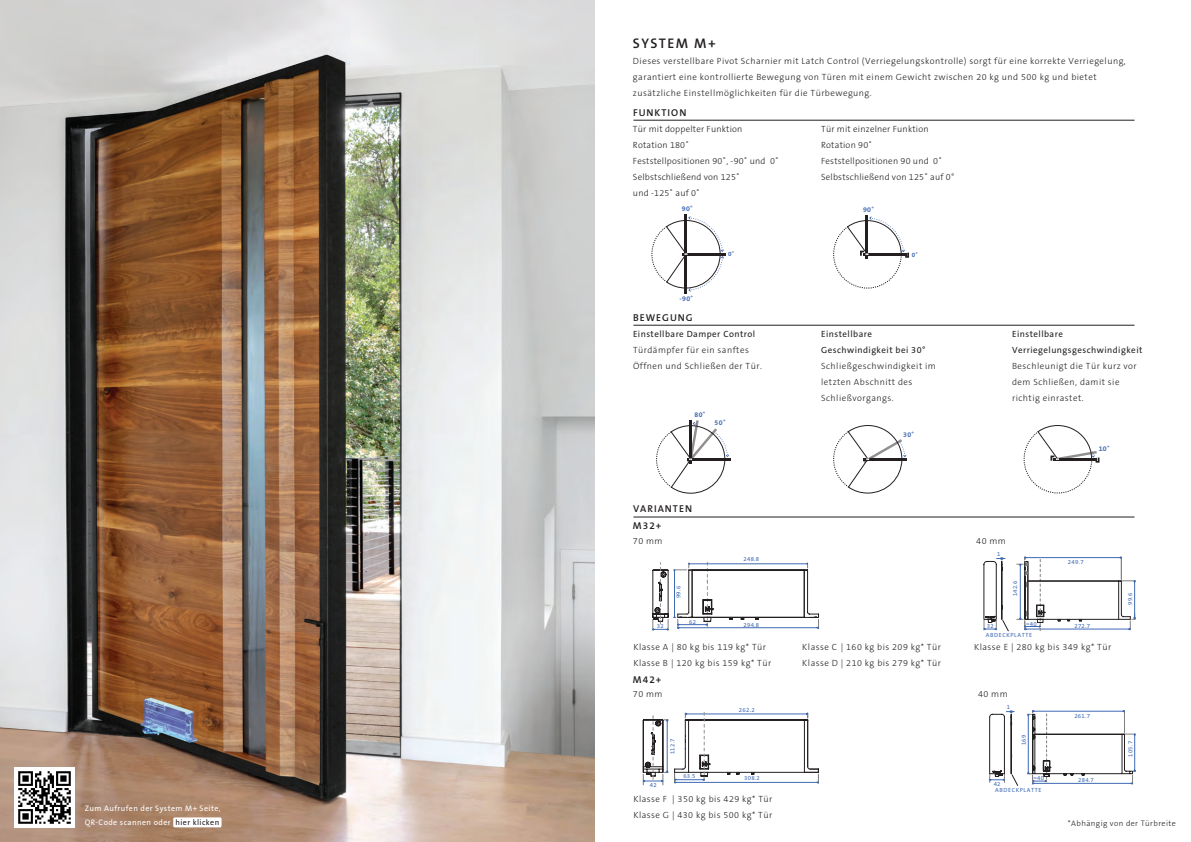
<style>
.page{position:relative;width:1191px;height:842px;background:#fff}
.page>*{position:absolute;margin:0;border:0;box-sizing:border-box;transform-origin:0 0}
.t1{font:600 14px "The Sans B6";letter-spacing:.1em;color:#231f20}
.t2{font:600 10px "The Sans B6";letter-spacing:.1em;color:#231f20}
.t3{font:300 9px/16px "The Sans B3";letter-spacing:.05em;color:#231f20}
.t4{font:300 9px/16px "The Sans B3";letter-spacing:.02em;color:#231f20}
.t5{font:9px/16px "The Sans B5 Plain";letter-spacing:.05em;color:#231f20}
.t6{font:8px/14px "The Sans B5 Plain";letter-spacing:.05em;color:#fff}
.t7{font:300 8px "The Sans B3";letter-spacing:.05em;color:#231f20}
.t8{font:700 7px "The Sans B7";letter-spacing:.05em;color:#406ab4}
.t9{font:700 6.3px "The Sans B7";color:#406ab4}
.t10{font:6px "The Sans B5 Plain";letter-spacing:.05em;color:#406ab4}
.t11{font:6px "The Sans B5 Plain";letter-spacing:.1em;color:#406ab4}
.s1{color:#231f20}
</style>
<div class="page">
<img style="left:0;top:0;width:595px;height:842px">
<img style="left:14px;top:767px;width:61px;height:61px">
<div style="left:173px;top:817px;width:49px;height:10px;background:#fff;border-radius:2px"></div>
<hr style="left:684px;top:214px;width:3px;height:44px;background:#231f20">
<hr style="left:684px;top:250px;width:3px;height:44px;background:#231f20">
<hr style="left:681px;top:253px;width:44px;height:2px;background:#231f20">
<svg style="left:651px;top:216px;width:73px;height:75px"></svg>
<hr style="left:865px;top:215px;width:3px;height:43px;background:#231f20">
<svg style="left:833px;top:217px;width:76px;height:71px"></svg>
<hr style="left:687px;top:458px;width:43px;height:2px;background:#231f20">
<svg style="left:656px;top:420px;width:73px;height:73px"></svg>
<svg style="left:1023px;top:425px;width:76px;height:68px"></svg>
<hr style="left:863px;top:458px;width:44px;height:2px;background:#231f20">
<svg style="left:833px;top:425px;width:73px;height:68px"></svg>
<svg style="left:674px;top:712px;width:145px;height:71px"></svg>
<svg style="left:642px;top:716px;width:26px;height:69px"></svg>
<svg style="left:652px;top:562px;width:167px;height:68px"></svg>
<hr style="left:633px;top:120px;width:501px;height:1px;background:#231f20">
<hr style="left:633px;top:325px;width:501px;height:1px;background:#231f20">
<hr style="left:633px;top:517px;width:501px;height:1px;background:#231f20">
<svg style="left:1016px;top:556px;width:119px;height:75px"></svg>
<svg style="left:983px;top:557px;width:25px;height:74px"></svg>
<svg style="left:1027px;top:710px;width:108px;height:74px"></svg>
<svg style="left:989px;top:710px;width:29px;height:76px"></svg>
<p class="t6" style="left:85px;top:802px;width:137px">Zum Aufrufen der System M+ Seite,<br>QR-Code scannen oder <span class="s1">hier klicken</span></p>
<h1 class="t1" style="left:633px;top:36px;width:84px">SYSTEM M+</h1>
<p class="t3" style="left:633px;top:53px;width:494px">Dieses verstellbare Pivot Scharnier mit Latch Control (Verriegelungskontrolle) sorgt für eine korrekte Verriegelung, garantiert eine kontrollierte Bewegung von Türen mit einem Gewicht zwischen 20 kg und 500 kg und bietet zusätzliche Einstellmöglichkeiten für die Türbewegung.</p>
<p class="t2" style="left:633px;top:107px;width:55px">FUNKTION</p>
<p class="t4" style="left:633px;top:121px;width:147px">Tür mit doppelter Funktion<br>Rotation 180˚<br>Feststellpositionen 90˚, -90˚ und 0˚<br>Selbstschließend von 125˚<br>und -125˚ auf 0˚</p>
<p class="t8" style="left:682px;top:205px;width:12px">90˚</p>
<p class="t8" style="left:679px;top:295px;width:15px">-90˚</p>
<p class="t2" style="left:633px;top:312px;width:61px">BEWEGUNG</p>
<p class="t9" style="left:728px;top:251px;width:8px">0˚</p>
<p class="t5" style="left:633px;top:326px;width:124px">Einstellbare Damper Control</p>
<p class="t3" style="left:633px;top:342px;width:130px">Türdämpfer für ein sanftes<br>Öffnen und Schließen der Tür.</p>
<p class="t8" style="left:694px;top:411px;width:12px">80˚</p>
<p class="t8" style="left:714px;top:419px;width:12px">50˚</p>
<p class="t2" style="left:633px;top:503px;width:61px">VARIANTEN</p>
<p class="t2" style="left:633px;top:521px;width:30px">M32+</p>
<p class="t3" style="left:633px;top:533px;width:31px">70 mm</p>
<p class="t10" style="left:657px;top:623px;width:8px">32</p>
<p class="t10" style="left:675px;top:598px;width:14px;rotate:-90deg">99.6</p>
<p class="t10" style="left:689px;top:618px;width:8px">62</p>
<p class="t10" style="left:743px;top:556px;width:17px">248.8</p>
<p class="t10" style="left:743px;top:622px;width:17px">294.8</p>
<p class="t4" style="left:821px;top:121px;width:135px">Tür mit einzelner Funktion<br>Rotation 90˚<br>Feststellpositionen 90 und 0˚<br>Selbstschließend von 125˚ auf 0°</p>
<p class="t8" style="left:863px;top:206px;width:12px">90˚</p>
<p class="t9" style="left:912px;top:251px;width:8px">0˚</p>
<p class="t5" style="left:821px;top:326px;width:106px">Einstellbare<br>Geschwindigkeit bei 30°</p>
<p class="t3" style="left:821px;top:358px;width:116px">Schließgeschwindigkeit im letzten Abschnitt des<br>Schließvorgangs.</p>
<p class="t8" style="left:903px;top:431px;width:12px">30˚</p>
<p class="t5" style="left:1012px;top:326px;width:132px">Einstellbare<br>Verriegelungsgeschwindigkeit</p>
<p class="t3" style="left:1012px;top:358px;width:126px">Beschleunigt die Tür kurz vor dem Schließen, damit sie richtig einrastet.</p>
<p class="t8" style="left:1098px;top:445px;width:12px">10˚</p>
<p class="t3" style="left:976px;top:533px;width:31px">40 mm</p>
<p class="t10" style="left:997px;top:551px;width:5px">1</p>
<p class="t10" style="left:987px;top:623px;width:8px">32</p>
<p class="t10" style="left:1012px;top:596px;width:17px;rotate:-90deg">142.6</p>
<p class="t10" style="left:1026px;top:620px;width:12px">=40</p>
<p class="t11" style="left:985px;top:632px;width:48px">ABDECKPLATTE</p>
<p class="t10" style="left:1068px;top:559px;width:17px">249.7</p>
<p class="t10" style="left:1074px;top:623px;width:17px">272.7</p>
<p class="t10" style="left:1127px;top:605px;width:14px;rotate:-90deg">99.6</p>
<p class="t3" style="left:633px;top:640px;width:139px">Klasse A | 80 kg bis 119 kg* Tür<br>Klasse B | 120 kg bis 159 kg* Tür</p>
<p class="t3" style="left:802px;top:640px;width:140px">Klasse C | 160 kg bis 209 kg* Tür<br>Klasse D | 210 kg bis 279 kg* Tür</p>
<p class="t3" style="left:974px;top:640px;width:139px">Klasse E | 280 kg bis 349 kg* Tür</p>
<p class="t2" style="left:633px;top:674px;width:30px">M42+</p>
<p class="t3" style="left:633px;top:687px;width:31px">70 mm</p>
<p class="t3" style="left:978px;top:687px;width:31px">40 mm</p>
<p class="t10" style="left:739px;top:706px;width:17px">262.2</p>
<p class="t10" style="left:1006px;top:704px;width:5px">1</p>
<p class="t10" style="left:1074px;top:713px;width:17px">261.7</p>
<p class="t10" style="left:669px;top:754px;width:17px;rotate:-90deg">112.7</p>
<p class="t10" style="left:1020px;top:745px;width:12px;rotate:-90deg">169</p>
<p class="t10" style="left:1127px;top:757px;width:17px;rotate:-90deg">105.7</p>
<p class="t10" style="left:650px;top:782px;width:8px">42</p>
<p class="t10" style="left:683px;top:773px;width:14px">63.5</p>
<p class="t10" style="left:744px;top:775px;width:17px">308.2</p>
<p class="t10" style="left:1033px;top:775px;width:12px">=40</p>
<p class="t10" style="left:993px;top:780px;width:8px">42</p>
<p class="t11" style="left:995px;top:786px;width:48px">ABDECKPLATTE</p>
<p class="t10" style="left:1078px;top:777px;width:17px">284.7</p>
<p class="t3" style="left:633px;top:791px;width:140px">Klasse F | 350 kg bis 429 kg* Tür<br>Klasse G | 430 kg bis 500 kg* Tür</p>
<p class="t7" style="left:1067px;top:819px;width:109px">*Abhängig von der Türbreite</p>
</div>
